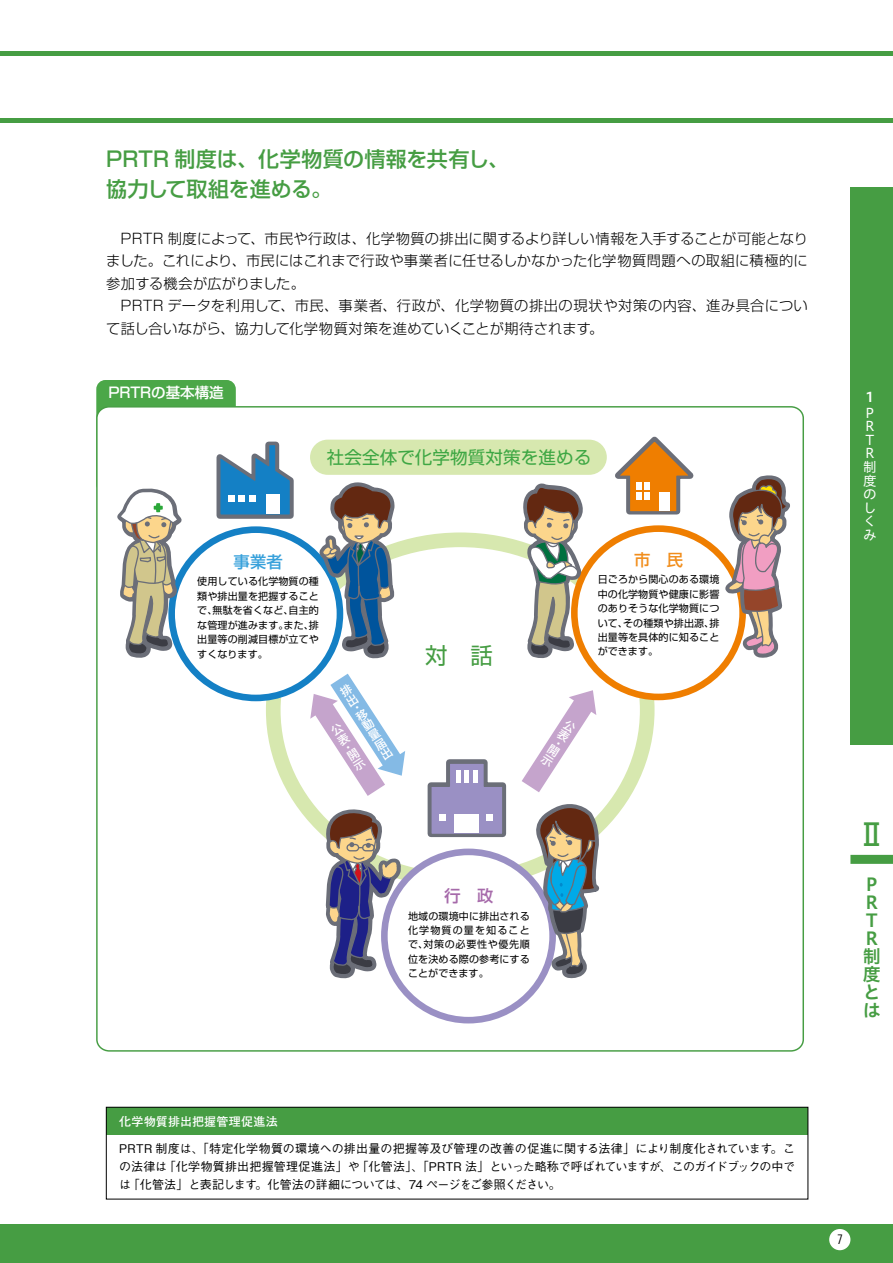
<style>
.page{position:relative;width:893px;height:1263px;background:#fff}
.page>*{position:absolute;margin:0;border:0;box-sizing:border-box;transform-origin:0 0}
.t1{font:500 30px "Gothic MB101 Pro";color:#469d43;scale:.9 1}
.t2{font:22.5px "Shin Go Pr 5";color:#469d43}
.t3{font:500 21px/30px "Shin Go Pro";letter-spacing:.005em;color:#469d43}
.t4{font:18px/18px "Hiragino UD Sans Std W6";color:#469d43}
.t5{font:17.55px "Shin Go Pr 5";letter-spacing:.005em;color:#3ea744}
.t6{font:500 16.35px "Shin Go Pr 5";color:#a66aaa}
.t7{font:500 16.35px "Shin Go Pr 5";color:#f18e1d}
.t8{font:500 16.35px "Shin Go Pr 5";color:#38a1db}
.t9{font:500 14.55px "Shin Go Pro";color:#fff}
.t10{font:300 14.25px/22.5px "Shin Go Pro";letter-spacing:.015em;color:#000}
.t11{font:13.5px/13.5px "Hiragino UD Sans Std W4";color:#fff}
.t12{font:13.5px "Hiragino UD Sans Std W6";color:#fff}
.t13{font:13.2px "Trade Gothic Cond Eighteen";color:#000}
.t14{font:500 12px/18px "Gothic BBB Pro";letter-spacing:-.06em;color:#000;text-align:justify}
.t15{font:700 12px "Futo Go B101 Pro";letter-spacing:.02em;color:#fff}
.t16{font:500 11.25px/11.4px "Shin Go Pr 5";color:#fff;text-align:justify}
.t17{font:10.05px/14.4px "Shin Go Pr 5";letter-spacing:.01em;color:#000;text-align:justify}
</style>
<div class="page">
<div style="left:0;top:1225px;width:893px;height:38px;background:#469d43"></div>
<div style="left:850px;top:855px;width:43px;height:9px;background:#469d43"></div>
<div style="left:829px;top:1229px;width:21px;height:21px;background:#fff;border-radius:50%"></div>
<hr style="left:0;top:51px;width:893px;height:4px;background:#469d43">
<div style="left:0;top:118px;width:893px;height:5px;background:#469d43"></div>
<div style="left:850px;top:187px;width:43px;height:557px;background:#469d43"></div>
<div style="left:106px;top:1107px;width:702px;height:28px;background:#469d43"></div>
<div style="left:106px;top:1107px;width:702px;height:92px;border:1px solid #000"></div>
<div style="left:97px;top:381px;width:138px;height:112px;background:#4ba748;border-radius:8px"></div>
<div style="left:97px;top:407px;width:706px;height:644px;background:#fff;border-radius:12px"></div>
<div style="left:310px;top:440px;width:297px;height:35px;background:#d7e8af;border-radius:18px"></div>
<div style="left:168px;top:526px;width:175px;height:175px;border:7px solid #1480c5;border-radius:50%"></div>
<div style="left:381px;top:848px;width:175px;height:175px;border:7px solid #9a90c4;border-radius:50%"></div>
<svg style="left:216px;top:441px;width:78px;height:78px"></svg>
<div style="left:238px;top:495px;width:7px;height:7px;background:#fff"></div>
<div style="left:249px;top:495px;width:7px;height:7px;background:#fff"></div>
<div style="left:228px;top:495px;width:7px;height:7px;background:#fff"></div>
<div style="left:266px;top:494px;width:14px;height:20px;background:#fff"></div>
<svg style="left:461px;top:759px;width:46px;height:79px"></svg>
<div style="left:455px;top:815px;width:24px;height:18px;background:#fff"></div>
<div style="left:487px;top:814px;width:6px;height:7px;background:#fff"></div>
<hr style="left:465px;top:770px;width:4px;height:13px;background:#fff">
<div style="left:473px;top:770px;width:5px;height:13px;background:#fff"></div>
<svg style="left:111px;top:380px;width:74px;height:285px"></svg>
<svg style="left:316px;top:406px;width:145px;height:432px"></svg>
<svg style="left:322px;top:808px;width:86px;height:244px"></svg>
<svg style="left:726px;top:475px;width:64px;height:193px"></svg>
<svg style="left:310px;top:478px;width:95px;height:318px"></svg>
<svg style="left:519px;top:436px;width:180px;height:616px"></svg>
<h3 class="t3" style="left:106px;top:142px;width:404px">PRTR 制度は、化学物質の情報を共有し、協力して取組を進める。</h3>
<p class="t10" style="left:106px;top:225px;width:703px">　PRTR 制度によって、市民や行政は、化学物質の排出に関するより詳しい情報を入手することが可能となりました。これにより、市民にはこれまで行政や事業者に任せるしかなかった化学物質問題への取組に積極的に参加する機会が広がりました。<br>　PRTR データを利用して、市民、事業者、行政が、化学物質の排出の現状や対策の内容、進み具合について話し合いながら、協力して化学物質対策を進めていくことが期待されます。</p>
<p class="t9" style="left:108px;top:380px;width:117px">PRTRの基本構造</p>
<p class="t5" style="left:327px;top:443px;width:266px">社会全体で化学物質対策を進める</p>
<p class="t8" style="left:234px;top:548px;width:51px">事業者</p>
<p class="t17" style="left:197px;top:573px;width:123px">使用している化学物質の種類や排出量を把握することで、無駄を省くなど、自主的な管理が進みます。また、排出量等の削減目標が立てやすくなります。</p>
<p class="t16" style="left:360px;top:722px;width:7px;rotate:-33deg">動量届出</p>
<h2 class="t2" style="left:425px;top:637px;width:69px">対　話</h2>
<p class="t7" style="left:634px;top:546px;width:51px">市　民</p>
<p class="t17" style="left:598px;top:571px;width:123px">日ごろから関心のある環境中の化学物質や健康に影響のありそうな化学物質について、その種類や排出源、排出量等を具体的に知ることができます。</p>
<p class="t6" style="left:444px;top:882px;width:51px">行　政</p>
<p class="t17" style="left:408px;top:908px;width:123px">地域の環境中に排出される化学物質の量を知ることで、対策の必要性や優先順位を決める際の参考にすることができます。</p>
<p class="t12" style="left:866px;top:386px;width:10px">1</p>
<p class="t11" style="left:863px;top:405px;width:14px">Ｐ<br>Ｒ<br>Ｔ<br>Ｒ制度のしくみ</p>
<h1 class="t1" style="left:858px;top:810px;width:31px">Ⅱ</h1>
<p class="t4" style="left:863px;top:874px;width:19px">Ｐ<br>Ｒ<br>Ｔ<br>Ｒ制度とは</p>
<p class="t15" style="left:119px;top:1112px;width:160px">化学物質排出把握管理促進法</p>
<p class="t14" style="left:119px;top:1138px;width:677px">PRTR 制度は、「特定化学物質の環境への排出量の把握等及び管理の改善の促進に関する法律」により制度化されています。この法律は「化学物質排出把握管理促進法」や「化管法」、「PRTR 法」といった略称で呼ばれていますが、このガイドブックの中では「化管法」と表記します。化管法の詳細については、74 ページをご参照ください。</p>
<p class="t13" style="left:837px;top:1232px;width:7px">7</p>
</div>
